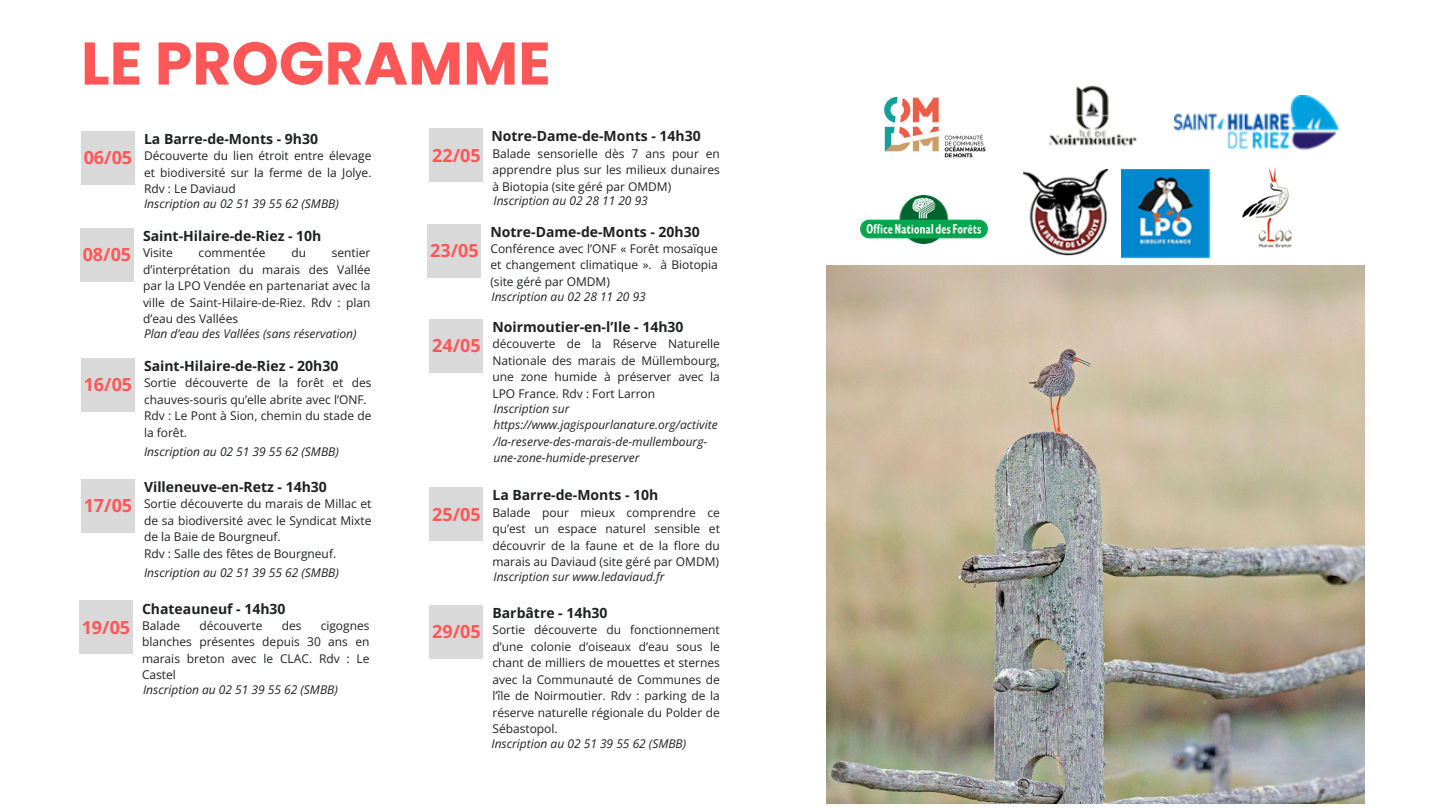
<style>
.page{position:relative;width:1440px;height:810px;background:#fff}
.page>*{position:absolute;margin:0;border:0;box-sizing:border-box;transform-origin:0 0}
.t1{font:700 60.1px "Poppins";color:#ff5757}
.t2{font:700 18px "Open Sans";color:#ff5757}
.t3{font:700 14px "Open Sans";color:#1f2020}
.t4{font:12px/16.5px "Open Sans";color:#1f2020;text-align:justify}
.t5{font:italic 12px/16.5px "Open Sans";color:#1f2020}
</style>
<div class="page">
<img style="left:826px;top:265px;width:538px;height:538px">
<div style="left:81px;top:131px;width:53px;height:54px;background:#d9d9d9"></div>
<div style="left:80px;top:228px;width:53px;height:54px;background:#d9d9d9"></div>
<div style="left:81px;top:358px;width:53px;height:53px;background:#d9d9d9"></div>
<div style="left:81px;top:479px;width:53px;height:54px;background:#d9d9d9"></div>
<div style="left:79px;top:601px;width:53px;height:53px;background:#d9d9d9"></div>
<div style="left:429px;top:128px;width:54px;height:54px;background:#d9d9d9"></div>
<div style="left:427px;top:224px;width:54px;height:53px;background:#d9d9d9"></div>
<div style="left:429px;top:319px;width:54px;height:54px;background:#d9d9d9"></div>
<div style="left:429px;top:488px;width:54px;height:53px;background:#d9d9d9"></div>
<div style="left:429px;top:605px;width:54px;height:53px;background:#d9d9d9"></div>
<img style="left:884px;top:96px;width:102px;height:62px">
<img style="left:1049px;top:85px;width:88px;height:61px">
<img style="left:1175px;top:96px;width:164px;height:54px">
<img style="left:1241px;top:168px;width:51px;height:80px">
<img style="left:861px;top:196px;width:127px;height:48px">
<img style="left:1023px;top:169px;width:86px;height:86px">
<img style="left:1121px;top:169px;width:90px;height:89px">
<p class="t1" style="left:81px;top:21px;width:471px">LE PROGRAMME</p>
<h3 class="t3" style="left:144px;top:129px;width:175px">La Barre-de-Monts - 9h30</h3>
<h2 class="t3" style="left:491px;top:126px;width:211px">Notre-Dame-de-Monts - 14h30</h2>
<h2 class="t2" style="left:84px;top:145px;width:50px">06/05</h2>
<p class="t4" style="left:144px;top:148px;width:229px">Découverte du lien étroit entre élevage et biodiversité sur la ferme de la Jolye.<br>Rdv : Le Daviaud</p>
<p class="t2" style="left:432px;top:142px;width:50px">22/05</p>
<p class="t4" style="left:492px;top:145px;width:229px">Balade sensorielle dès 7 ans pour en apprendre plus sur les milieux dunaires à Biotopia (site géré par OMDM)</p>
<h2 class="t2" style="left:83px;top:242px;width:50px">08/05</h2>
<h2 class="t2" style="left:84px;top:372px;width:50px">16/05</h2>
<p class="t5" style="left:144px;top:195px;width:196px">Inscription au 02 51 39 55 62 (SMBB)</p>
<p class="t4" style="left:143px;top:244px;width:31px">Visite</p>
<p class="t4" style="left:199px;top:244px;width:69px">commentée</p>
<p class="t4" style="left:291px;top:244px;width:16px">du</p>
<h3 class="t3" style="left:143px;top:226px;width:180px">Saint-Hilaire-de-Riez - 10h</h3>
<p class="t4" style="left:143px;top:244px;width:229px;text-indent:189px">sentier d’interprétation du marais des Vallée par la LPO Vendée en partenariat avec la ville de Saint-Hilaire-de-Riez. Rdv : plan d’eau des Vallées</p>
<p class="t5" style="left:144px;top:325px;width:214px">Plan d’eau des Vallées (sans réservation)</p>
<p class="t4" style="left:144px;top:374px;width:229px">Sortie découverte de la forêt et des chauves-souris qu’elle abrite avec l’ONF.</p>
<p class="t4" style="left:144px;top:407px;width:229px">Rdv : Le Pont à Sion, chemin du stade de la forêt.</p>
<h3 class="t3" style="left:144px;top:356px;width:196px">Saint-Hilaire-de-Riez - 20h30</h3>
<p class="t5" style="left:144px;top:443px;width:196px">Inscription au 02 51 39 55 62 (SMBB)</p>
<p class="t2" style="left:430px;top:238px;width:50px">23/05</p>
<p class="t2" style="left:432px;top:333px;width:50px">24/05</p>
<h3 class="t5" style="left:493px;top:193px;width:156px">Inscription au 02 28 11 20 93</h3>
<p class="t4" style="left:490px;top:240px;width:229px">Conférence avec l’ONF « Forêt mosaïque et changement climatique ». à Biotopia (site géré par OMDM)</p>
<h2 class="t3" style="left:490px;top:222px;width:211px">Notre-Dame-de-Monts - 20h30</h2>
<h3 class="t5" style="left:491px;top:288px;width:156px">Inscription au 02 28 11 20 93</h3>
<p class="t4" style="left:492px;top:335px;width:229px">découverte de la Réserve Naturelle Nationale des marais de Müllembourg, une zone humide à préserver avec la LPO France. Rdv : Fort Larron</p>
<h2 class="t3" style="left:492px;top:317px;width:193px">Noirmoutier-en-l’Ile - 14h30</h2>
<h3 class="t5" style="left:493px;top:400px;width:78px">Inscription sur</h3>
<p class="t5" style="left:493px;top:416px;width:226px">https://www.jagispourlanature.org/activite /la-reserve-des-marais-de-mullembourg&shy;une-zone-humide-preserver</p>
<h3 class="t2" style="left:84px;top:493px;width:50px">17/05</h3>
<p class="t3" style="left:144px;top:477px;width:184px">Villeneuve-en-Retz - 14h30</p>
<p class="t4" style="left:144px;top:496px;width:229px">Sortie découverte du marais de Millac et de sa biodiversité avec le Syndicat Mixte de la Baie de Bourgneuf.</p>
<h2 class="t4" style="left:144px;top:545px;width:194px">Rdv : Salle des fêtes de Bourgneuf.</h2>
<p class="t5" style="left:144px;top:564px;width:196px">Inscription au 02 51 39 55 62 (SMBB)</p>
<p class="t2" style="left:432px;top:501px;width:50px">25/05</p>
<p class="t3" style="left:492px;top:486px;width:167px">La Barre-de-Monts - 10h</p>
<p class="t4" style="left:492px;top:504px;width:229px">Balade pour mieux comprendre ce qu’est un espace naturel sensible et découvrir de la faune et de la flore du marais au Daviaud (site géré par OMDM)</p>
<p class="t5" style="left:493px;top:568px;width:173px">Inscription sur www.ledaviaud.fr</p>
<h3 class="t3" style="left:142px;top:599px;width:145px">Chateauneuf - 14h30</h3>
<p class="t3" style="left:492px;top:603px;width:117px">Barbâtre - 14h30</p>
<h2 class="t2" style="left:82px;top:614px;width:50px">19/05</h2>
<p class="t4" style="left:142px;top:617px;width:40px">Balade</p>
<p class="t4" style="left:199px;top:617px;width:65px">découverte</p>
<p class="t4" style="left:282px;top:617px;width:21px">des</p>
<p class="t4" style="left:142px;top:617px;width:229px;text-indent:179px">cigognes blanches présentes depuis 30 ans en marais breton avec le CLAC. Rdv : Le Castel</p>
<p class="t5" style="left:143px;top:681px;width:196px">Inscription au 02 51 39 55 62 (SMBB)</p>
<p class="t2" style="left:432px;top:619px;width:50px">29/05</p>
<p class="t4" style="left:492px;top:621px;width:229px">Sortie découverte du fonctionnement d’une colonie d’oiseaux d’eau sous le chant de milliers de mouettes et sternes avec la Communauté de Communes de l’île de Noirmoutier. Rdv : parking de la réserve naturelle régionale du Polder de Sébastopol.</p>
<p class="t5" style="left:491px;top:735px;width:196px">Inscription au 02 51 39 55 62 (SMBB)</p>
</div>
